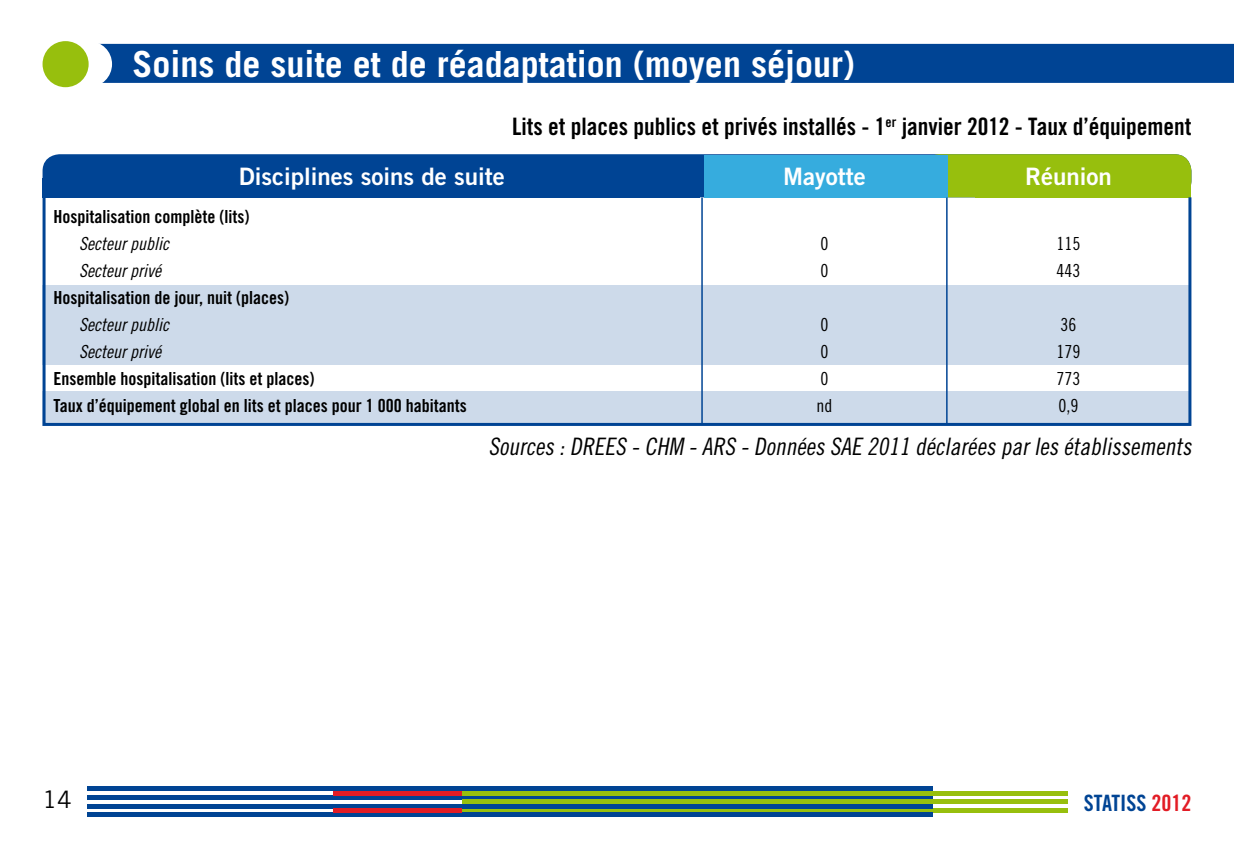
<style>
.page{position:relative;width:1234px;height:851px;background:#fff}
.page>*{position:absolute;margin:0;border:0;box-sizing:border-box;transform-origin:0 0}
.t1{font:700 36px "Trade Gothic";color:#fff}
.t2{font:24px "Trade Gothic Bold Cond Twenty";color:#000}
.t3{font:italic 24px "Trade Gothic Cond Eighteen";color:#000}
.t4{font:24px "Trade Gothic Bold Two";color:#fff}
.t5{font:24px "Trade Gothic";color:#000}
.t6{font:22.5px "Trade Gothic Bold Cond Twenty";color:#004494}
.t7{font:18px/27px "Trade Gothic Bold Cond Twenty";color:#000}
.t8{font:18px/27px "Trade Gothic Cond Eighteen Obl";color:#000}
.t9{font:18px/27px "Trade Gothic Cond Eighteen";color:#000}
.s1{color:#e21c25}
</style>
<div class="page">
<div style="left:88px;top:44px;width:1145px;height:39px;background:#004494"></div>
<div style="left:66px;top:41px;width:46px;height:46px;background:#fff;border-radius:50%"></div>
<div style="left:43px;top:41px;width:46px;height:46px;background:#97bf0d;border-radius:50%"></div>
<div style="left:43px;top:154px;width:1148px;height:43px;background:#004494;border-radius:17px"></div>
<div style="left:43px;top:178px;width:657px;height:19px;background:#004494"></div>
<div style="left:922px;top:154px;width:269px;height:43px;background:#97bf0d;border-radius:17px"></div>
<div style="left:703px;top:155px;width:244px;height:42px;background:#36acde"></div>
<div style="left:975px;top:178px;width:216px;height:19px;background:#97bf0d"></div>
<svg style="left:42px;top:189px;width:1150px;height:237px"></svg>
<svg style="left:87px;top:795px;width:845px;height:4px;background:#1d537c"></svg>
<div style="left:461px;top:790px;width:696px;height:5px;background:#97bf0d"></div>
<hr style="left:461px;top:799px;width:696px;height:4px;background:#97bf0d">
<svg style="left:461px;top:808px;width:607px;height:4px;background:#79a627"></svg>
<hr style="left:87px;top:812px;width:845px;height:4px;background:#004494">
<hr style="left:87px;top:786px;width:845px;height:4px;background:#004494">
<div style="left:87px;top:803px;width:845px;height:5px;background:#004494"></div>
<div style="left:333px;top:790px;width:128px;height:5px;background:#e21c25"></div>
<hr style="left:333px;top:808px;width:128px;height:4px;background:#e21c25">
<div style="left:1068px;top:782px;width:122px;height:45px;background:#fff"></div>
<h1 class="t1" style="left:132px;top:42px;width:724px">Soins de suite et de réadaptation (moyen séjour)</h1>
<h2 class="t2" style="left:512px;top:112px;width:680px">Lits et places publics et privés installés - 1<sup>er</sup> janvier 2012 - Taux d’équipement</h2>
<h2 class="t4" style="left:239px;top:161px;width:267px">Disciplines soins de suite</h2>
<h2 class="t4" style="left:783px;top:161px;width:84px">Mayotte</h2>
<h2 class="t4" style="left:1024px;top:161px;width:88px">Réunion</h2>
<p class="t7" style="left:54px;top:202px;width:197px">Hospitalisation complète (lits)</p>
<p class="t8" style="left:79px;top:229px;width:91px">Secteur public<br>Secteur privé</p>
<p class="t7" style="left:54px;top:283px;width:237px">Hospitalisation de jour, nuit (places)</p>
<p class="t8" style="left:79px;top:310px;width:91px">Secteur public<br>Secteur privé</p>
<p class="t7" style="left:54px;top:364px;width:415px">Ensemble hospitalisation (lits et places)<br>Taux d’équipement global en lits et places pour 1 000 habitants</p>
<p class="t9" style="left:820px;top:230px;width:9px">0<br>0</p>
<p class="t9" style="left:1056px;top:230px;width:25px">115<br>443</p>
<p class="t9" style="left:1056px;top:311px;width:25px">36<br>179<br>773<br>0,9</p>
<h2 class="t3" style="left:488px;top:432px;width:709px">Sources :DREES -CHM -ARS -Données SAE 2011 déclarées parles établissements</h2>
<p class="t9" style="left:816px;top:311px;width:17px">0<br>0<br>0 nd</p>
<h2 class="t5" style="left:43px;top:785px;width:31px">14</h2>
<p class="t6" style="left:1083px;top:789px;width:109px">STATISS <span class="s1">2012</span></p>
</div>
